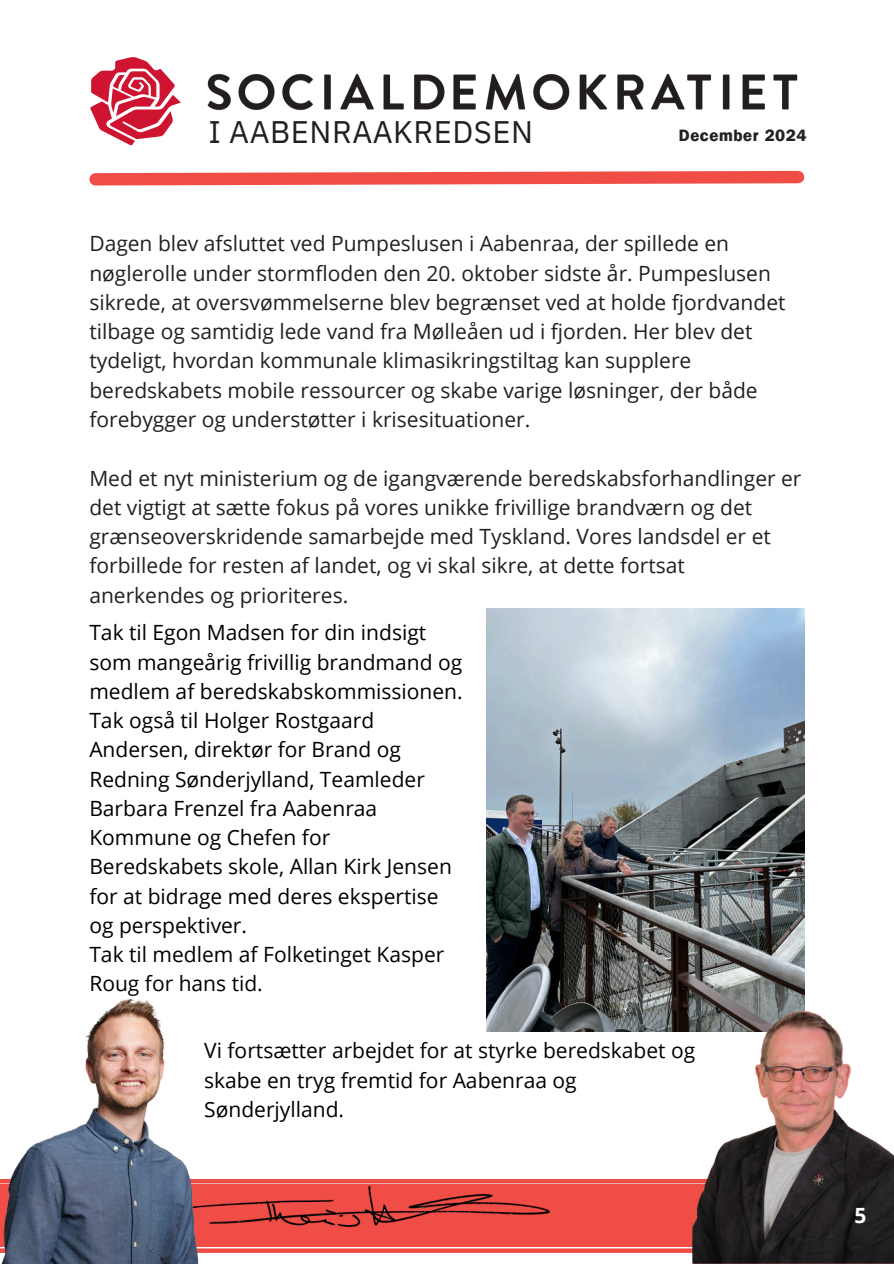
<style>
.page{position:relative;width:894px;height:1264px;background:#fff}
.page>*{position:absolute;margin:0;border:0;box-sizing:border-box;transform-origin:0 0}
.t1{font:31.05px "IBM Plex Sans";letter-spacing:.015em;color:#231f20}
.t2{font:21px/29.2px "Open Sans";color:#231f20}
.t3{font:21px/29.2px "Open Sans";color:#000}
.t4{font:700 21px "Open Sans";color:#fff}
.t5{font:16.35px "Franklin Gothic LT Pro Dm";letter-spacing:.045em;color:#231f20}
</style>
<div class="page">
<div style="left:0;top:1184px;width:893px;height:62px;background:#f04d46"></div>
<img style="left:241px;top:1185px;width:309px;height:43px">
<div style="left:0;top:1178px;width:893px;height:5px;background:#f04d46"></div>
<svg style="left:241px;top:1248px;width:451px;height:4px;background:#f15f59"></svg>
<img style="left:0;top:998px;width:241px;height:265px">
<svg style="left:89px;top:170px;width:716px;height:16px"></svg>
<svg style="left:90px;top:57px;width:91px;height:88px"></svg>
<img style="left:207px;top:73px;width:591px;height:38px">
<img style="left:487px;top:608px;width:317px;height:423px">
<img style="left:692px;top:1011px;width:201px;height:252px">
<p class="t1" style="left:208px;top:112px;width:326px">I AABENRAAKREDSEN</p>
<h2 class="t5" style="left:678px;top:130px;width:129px">December 2024</h2>
<p class="t2" style="left:89px;top:229px;width:697px">Dagen blev afsluttet ved Pumpeslusen i Aabenraa, der spillede en nøglerolle under stormfloden den 20. oktober sidste år. Pumpeslusen sikrede, at oversvømmelserne blev begrænset ved at holde fjordvandet tilbage og samtidig lede vand fra Mølleåen ud i fjorden. Her blev det tydeligt, hvordan kommunale klimasikringstiltag kan supplere beredskabets mobile ressourcer og skabe varige løsninger, der både forebygger og understøtter i krisesituationer.</p>
<h1 class="t2" style="left:89px;top:463px;width:713px">Med et nyt ministerium og de igangværende beredskabsforhandlinger er det vigtigt at sætte fokus på vores unikke frivillige brandværn og det grænseoverskridende samarbejde med Tyskland. Vores landsdel er et forbillede for resten af landet, og vi skal sikre, at dette fortsat anerkendes og prioriteres.</h1>
<p class="t3" style="left:89px;top:617px;width:375px">Tak til Egon Madsen for din indsigt som mangeårig frivillig brandmand og medlem af beredskabskommissionen.<br>Tak også til Holger Rostgaard<br>Andersen, direktør for Brand og<br>Redning Sønderjylland, Teamleder<br>Barbara Frenzel fra Aabenraa<br>Kommune og Chefen for<br>Beredskabets skole, Allan Kirk Jensen for at bidrage med deres ekspertise og perspektiver.<br>Tak til medlem af Folketinget Kasper<br>Roug for hans tid.</p>
<h2 class="t3" style="left:204px;top:1035px;width:492px">Vi fortsætter arbejdet for at styrke beredskabet og skabe en tryg fremtid for Aabenraa og<br>Sønderjylland.</h2>
<p class="t4" style="left:854px;top:1200px;width:13px">5</p>
</div>
